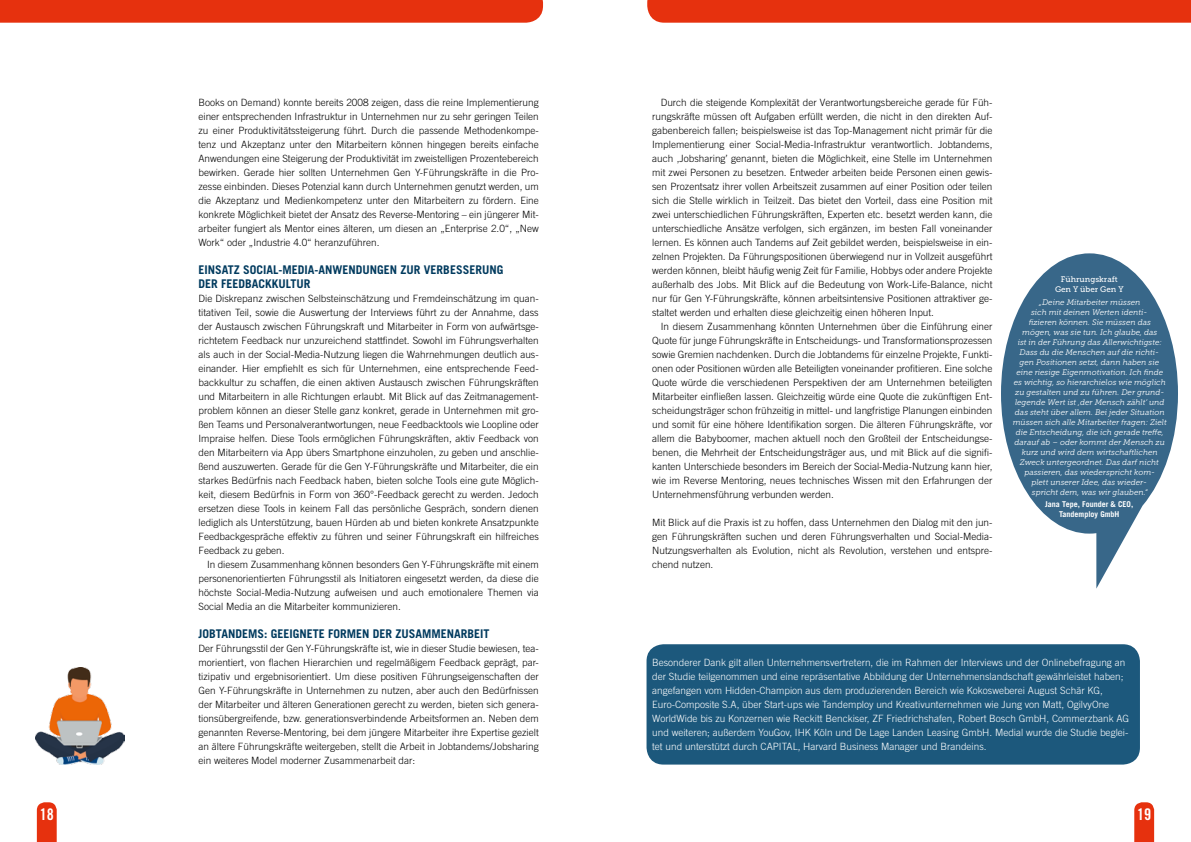
<style>
.page{position:relative;width:1191px;height:842px;background:#fff}
.page>*{position:absolute;margin:0;border:0;box-sizing:border-box;transform-origin:0 0}
.t1{font:16px "Trade Gothic LT Std Bd Cn 20";color:#fff}
.t2{font:700 12px/14px "Trade Gothic LT Std";color:#003a5e}
.t3{font:300 10px/14px "Trade Gothic LT Std";color:#000;text-align:justify}
.t4{font:300 10px/14px "Trade Gothic LT Std";color:#fff}
.t5{font:italic 8px/10px "Museo Slab 300";color:#fff;text-align:center}
.t6{font:700 8px/10px "Trade Gothic LT Std";color:#fff;text-align:center}
.t7{font:8px/10px "Museo Slab 500";color:#fff;text-align:center}
</style>
<div class="page">
<svg style="left:37px;top:802px;width:20px;height:40px"></svg>
<svg style="left:1134px;top:802px;width:20px;height:40px"></svg>
<div style="left:0;top:0;width:543px;height:23px;background:#e6310e"></div>
<div style="left:647px;top:0;width:544px;height:23px;background:#e6310e"></div>
<svg style="left:1001px;top:253px;width:177px;height:336px;fill:#386789"></svg>
<div style="left:646px;top:644px;width:494px;height:120px;background:#1c587c;border-radius:17px"></div>
<img style="left:35px;top:668px;width:90px;height:96px">
<p class="t3" style="left:198px;top:95px;width:342px">Books on Demand) konnte bereits 2008 zeigen, dass die reine Implementierung einer entsprechenden Infrastruktur in Unternehmen nur zu sehr geringen Teilen zu einer Produktivitätssteigerung führt. Durch die passende Methodenkompe&shy;tenz und Akzeptanz unter den Mitarbeitern können hingegen bereits einfache Anwendungen eine Steigerung der Produktivität im zweistelligen Prozentebereich bewirken. Gerade hier sollten Unternehmen Gen Y-Führungskräfte in die Pro&shy;zesse einbinden. Dieses Potenzial kann durch Unternehmen genutzt werden, um die Akzeptanz und Medienkompetenz unter den Mitarbeitern zu fördern. Eine konkrete Möglichkeit bietet der Ansatz des Reverse-Mentoring – ein jüngerer Mit&shy;arbeiter fungiert als Mentor eines älteren, um diesen an „Enterprise 2.0“, „New Work“ oder „Industrie 4.0“ heranzuführen.</p>
<p class="t2" style="left:198px;top:262px;width:306px">EINSATZ SOCIAL-MEDIA-ANWENDUNGEN ZUR VERBESSERUNG<br>DER FEEDBACKKULTUR</p>
<p class="t3" style="left:198px;top:291px;width:342px">Die Diskrepanz zwischen Selbsteinschätzung und Fremdeinschätzung im quan&shy;titativen Teil, sowie die Auswertung der Interviews führt zu der Annahme, dass der Austausch zwischen Führungskraft und Mitarbeiter in Form von aufwärtsge&shy;richtetem Feedback nur unzureichend stattfindet. Sowohl im Führungsverhalten als auch in der Social-Media-Nutzung liegen die Wahrnehmungen deutlich aus&shy;einander. Hier empfiehlt es sich für Unternehmen, eine entsprechende Feed&shy;backkultur zu schaffen, die einen aktiven Austausch zwischen Führungskräften und Mitarbeitern in alle Richtungen erlaubt. Mit Blick auf das Zeitmanagement&shy;problem können an dieser Stelle ganz konkret, gerade in Unternehmen mit gro&shy;ßen Teams und Personalverantwortungen, neue Feedbacktools wie Loopline oder Impraise helfen. Diese Tools ermöglichen Führungskräften, aktiv Feedback von den Mitarbeitern via App übers Smartphone einzuholen, zu geben und anschlie&shy;ßend auszuwerten. Gerade für die Gen Y-Führungskräfte und Mitarbeiter, die ein starkes Bedürfnis nach Feedback haben, bieten solche Tools eine gute Möglich&shy;keit, diesem Bedürfnis in Form von 360°-Feedback gerecht zu werden. Jedoch ersetzen diese Tools in keinem Fall das persönliche Gespräch, sondern dienen lediglich als Unterstützung, bauen Hürden ab und bieten konkrete Ansatzpunkte Feedbackgespräche effektiv zu führen und seiner Führungskraft ein hilfreiches Feedback zu geben.</p>
<p class="t3" style="left:198px;top:557px;width:342px;text-indent:8px">In diesem Zusammenhang können besonders Gen Y-Führungskräfte mit einem personenorientierten Führungsstil als Initiatoren eingesetzt werden, da diese die höchste Social-Media-Nutzung aufweisen und auch emotionalere Themen via Social Media an die Mitarbeiter kommunizieren.</p>
<p class="t2" style="left:198px;top:626px;width:292px">JOBTANDEMS: GEEIGNETE FORMEN DER ZUSAMMENARBEIT</p>
<p class="t3" style="left:198px;top:641px;width:342px">Der Führungsstil der Gen Y-Führungskräfte ist, wie in dieser Studie bewiesen, tea&shy;morientiert, von flachen Hierarchien und regelmäßigem Feedback geprägt, par&shy;tizipativ und ergebnisorientiert. Um diese positiven Führungseigenschaften der Gen Y-Führungskräfte in Unternehmen zu nutzen, aber auch den Bedürfnissen der Mitarbeiter und älteren Generationen gerecht zu werden, bieten sich genera&shy;tionsübergreifende, bzw. generationsverbindende Arbeitsformen an. Neben dem genannten Reverse-Mentoring, bei dem jüngere Mitarbeiter ihre Expertise gezielt an ältere Führungskräfte weitergeben, stellt die Arbeit in Jobtandems/Jobsharing ein weiteres Model moderner Zusammenarbeit dar:</p>
<p class="t3" style="left:652px;top:95px;width:342px;text-indent:8px">Durch die steigende Komplexität der Verantwortungsbereiche gerade für Füh&shy;rungskräfte müssen oft Aufgaben erfüllt werden, die nicht in den direkten Auf&shy;gabenbereich fallen; beispielsweise ist das Top-Management nicht primär für die Implementierung einer Social-Media-Infrastruktur verantwortlich. Jobtandems, auch ,Jobsharing’ genannt, bieten die Möglichkeit, eine Stelle im Unternehmen mit zwei Personen zu besetzen. Entweder arbeiten beide Personen einen gewis&shy;sen Prozentsatz ihrer vollen Arbeitszeit zusammen auf einer Position oder teilen sich die Stelle wirklich in Teilzeit. Das bietet den Vorteil, dass eine Position mit zwei unterschiedlichen Führungskräften, Experten etc. besetzt werden kann, die unterschiedliche Ansätze verfolgen, sich ergänzen, im besten Fall voneinander lernen. Es können auch Tandems auf Zeit gebildet werden, beispielsweise in ein&shy;zelnen Projekten. Da Führungspositionen überwiegend nur in Vollzeit ausgeführt werden können, bleibt häufig wenig Zeit für Familie, Hobbys oder andere Projekte außerhalb des Jobs. Mit Blick auf die Bedeutung von Work-Life-Balance, nicht nur für Gen Y-Führungskräfte, können arbeitsintensive Positionen attraktiver ge&shy;staltet werden und erhalten diese gleichzeitig einen höheren Input.</p>
<p class="t3" style="left:652px;top:319px;width:342px;text-indent:8px">In diesem Zusammenhang könnten Unternehmen über die Einführung einer Quote für junge Führungskräfte in Entscheidungs- und Transformationsprozessen sowie Gremien nachdenken. Durch die Jobtandems für einzelne Projekte, Funkti&shy;onen oder Positionen würden alle Beteiligten voneinander profitieren. Eine solche Quote würde die verschiedenen Perspektiven der am Unternehmen beteiligten Mitarbeiter einfließen lassen. Gleichzeitig würde eine Quote die zukünftigen Ent&shy;scheidungsträger schon frühzeitig in mittel- und langfristige Planungen einbinden und somit für eine höhere Identifikation sorgen. Die älteren Führungskräfte, vor allem die Babyboomer, machen aktuell noch den Großteil der Entscheidungse&shy;benen, die Mehrheit der Entscheidungsträger aus, und mit Blick auf die signifi&shy;kanten Unterschiede besonders im Bereich der Social-Media-Nutzung kann hier, wie im Reverse Mentoring, neues technisches Wissen mit den Erfahrungen der Unternehmensführung verbunden werden.</p>
<p class="t3" style="left:652px;top:515px;width:342px">Mit Blick auf die Praxis ist zu hoffen, dass Unternehmen den Dialog mit den jun&shy;gen Führungskräften suchen und deren Führungsverhalten und Social-Media-Nutzungsverhalten als Evolution, nicht als Revolution, verstehen und entspre&shy;chend nutzen.</p>
<p class="t7" style="left:1055px;top:274px;width:70px">Führungskraft<br>Gen Y über Gen Y</p>
<p class="t5" style="left:1012px;top:297px;width:155px">„Deine Mitarbeiter müssen<br>sich mit deinen Werten identi-<br>fizieren können. Sie müssen das<br>mögen, was sie tun. Ich glaube, das<br>ist in der Führung das Allerwichtigste:<br>Dass du die Menschen auf die richti&shy;gen Positionen setzt, dann haben sie eine riesige Eigenmotivation. Ich finde es wichtig, so hierarchielos wie möglich zu gestalten und zu führen. Der grund&shy;legende Wert ist ‚der Mensch zählt’ und das steht über allem. Bei jeder Situation müssen sich alle Mitarbeiter fragen: Zielt die Entscheidung, die ich gerade treffe, darauf ab – oder kommt der Mensch zu kurz und wird dem wirtschaftlichen Zweck untergeordnet. Das darf nicht passieren, das wiederspricht kom-<br>plett unserer Idee, das wieder-<br>spricht dem, was wir glauben.“</p>
<p class="t6" style="left:1045px;top:499px;width:90px">Jana Tepe, Founder &amp; CEO,<br>Tandemploy GmbH</p>
<p class="t4" style="left:652px;top:655px;width:478px">Besonderer Dank gilt allen Unternehmensvertretern, die im Rahmen der Interviews und der Onlinebefragung an der Studie teilgenommen und eine repräsentative Abbildung der Unternehmenslandschaft gewährleistet haben; angefangen vom Hidden-Champion aus dem produzierenden Bereich wie Kokosweberei August Schär KG, Euro-Composite S.A, über Start-ups wie Tandemploy und Kreativunternehmen wie Jung von Matt, OgilvyOne WorldWide bis zu Konzernen wie Reckitt Benckiser, ZF Friedrichshafen, Robert Bosch GmbH, Commerzbank AG und weiteren; außerdem YouGov, IHK Köln und De Lage Landen Leasing GmbH. Medial wurde die Studie beglei&shy;tet und unterstützt durch CAPITAL, Harvard Business Manager und Brandeins.</p>
<h1 class="t1" style="left:40px;top:804px;width:16px">18</h1>
<h1 class="t1" style="left:1137px;top:804px;width:16px">19</h1>
</div>
